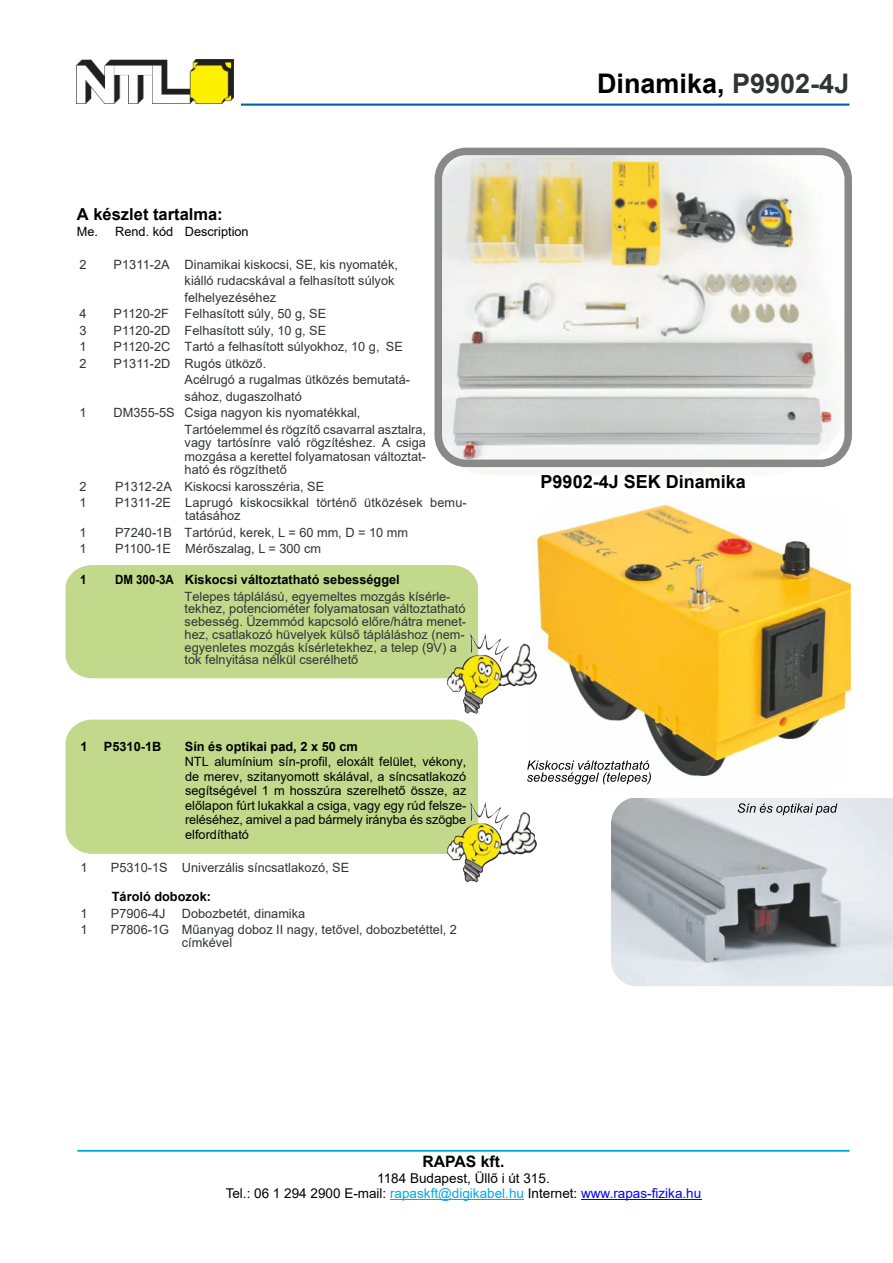
<style>
.page{position:relative;width:893px;height:1263px;background:#fff}
.page>*{position:absolute;margin:0;border:0;box-sizing:border-box;transform-origin:0 0}
.t1{font:700 27px "Arial";color:#000}
.t2{font:700 18px "Arial";color:#000}
.t3{font:700 16.5px "Arial";color:#000}
.t4{font:700 15.75px "Arial";color:#000}
.t5{font:13.5px/15.5px "Arial";color:#000;text-align:center}
.t6{font:12.75px/12.8px "Arial";color:#323335}
.t7{font:12.75px/14.5px "Arial";letter-spacing:-.01em;color:#000;text-align:justify}
.t8{font:700 12.75px "Arial";color:#000}
.t9{font:700 12.75px "Arial";color:#000;scale:.91 1}
.s1{color:#323335}
.s2{color:#00a9ec}
.s3{color:#00f}
</style>
<div class="page">
<img style="left:77px;top:60px;width:156px;height:44px">
<div style="left:66px;top:720px;width:412px;height:134px;background:#c2d88a"></div>
<div style="left:66px;top:565px;width:412px;height:113px;background:#c2d88a"></div>
<img style="left:446px;top:802px;width:91px;height:80px">
<img style="left:443px;top:157px;width:400px;height:317px">
<img style="left:533px;top:504px;width:318px;height:281px">
<img style="left:446px;top:633px;width:91px;height:81px">
<img style="left:612px;top:798px;width:281px;height:188px">
<svg style="left:738px;top:803px;width:99px;height:12px"></svg>
<svg style="left:527px;top:760px;width:124px;height:24px"></svg>
<div style="left:434px;top:148px;width:418px;height:319px;border:8px solid #898989;border-radius:28px"></div>
<hr style="left:77px;top:1150px;width:772px;height:2px;background:#00a0e4">
<hr style="left:390px;top:1199px;width:134px;height:1px;background:#00a9ec">
<hr style="left:581px;top:1199px;width:120px;height:1px;background:#00f">
<hr style="left:241px;top:104px;width:608px;height:2px;background:#0061ab">
<p class="t3" style="left:77px;top:208px;width:147px">A készlet tartalma:</p>
<p class="t7" style="left:77px;top:225px;width:173px">Me. Rend. kód Description</p>
<p class="t6" style="left:80px;top:259px;width:9px">2</p>
<p class="t6" style="left:185px;top:257px;width:215px;line-height:16.5px;text-indent:-71px">P1311-2A Dinamikai kiskocsi, SE, kis nyomaték, kiálló rudacskával a felhasított súlyok felhelyezéséhez</p>
<p class="t6" style="left:80px;top:309px;width:9px">4</p>
<p class="t6" style="left:114px;top:309px;width:214px">P1120-2F Felhasított súly, 50 g, SE</p>
<p class="t6" style="left:80px;top:325px;width:9px">3</p>
<p class="t6" style="left:114px;top:325px;width:214px">P1120-2D Felhasított súly, 10 g, SE</p>
<p class="t6" style="left:80px;top:342px;width:9px">1</p>
<p class="t6" style="left:114px;top:342px;width:291px">P1120-2C Tartó a felhasított súlyokhoz, 10 g, SE</p>
<p class="t6" style="left:80px;top:358px;width:9px">2</p>
<p class="t6" style="left:185px;top:356px;width:227px;line-height:16.5px;text-indent:-71px">P1311-2D Rugós ütköző.<br>Acélrugó a rugalmas ütközés bemutatá&shy;sához, dugaszolható</p>
<p class="t6" style="left:80px;top:408px;width:9px">1</p>
<p class="t6" style="left:185px;top:406px;width:243px;line-height:16.5px;text-indent:-71px">DM355-5S Csiga nagyon kis nyomatékkal,<br>Tartóelemmel és rögzítő csavarral asztalra,</p>
<p class="t6" style="left:185px;top:437px;width:243px;line-height:13.5px;text-align:justify">vagy tartósínre való rögzítéshez. A csiga mozgása a kerettel folyamatosan változtat&shy;ható és rögzíthető</p>
<p class="t6" style="left:80px;top:481px;width:9px">2</p>
<p class="t6" style="left:115px;top:481px;width:211px">P1312-2A Kiskocsi karosszéria, SE</p>
<p class="t6" style="left:80px;top:498px;width:9px">1</p>
<p class="t6" style="left:185px;top:498px;width:283px;text-indent:-70px">P1311-2E Laprugó kiskocsikkal történő ütközések bemu&shy;tatásához</p>
<p class="t6" style="left:80px;top:527px;width:9px">1</p>
<p class="t6" style="left:115px;top:527px;width:294px">P7240-1B Tartórúd, kerek, L = 60 mm, D = 10 mm</p>
<p class="t6" style="left:80px;top:543px;width:9px">1</p>
<p class="t6" style="left:115px;top:543px;width:208px">P1100-1E Mérőszalag, L = 300 cm</p>
<p class="t9" style="left:80px;top:575px;width:9px">1</p>
<p class="t9" style="left:115px;top:575px;width:314px">DM 300-3A Kiskocsi változtatható sebességgel</p>
<p class="t6" style="left:185px;top:591px;width:283px">Telepes táplálású, egyemeltes mozgás kísérle&shy;tekhez, potenciométer folyamatosan változtatható sebesség. Üzemmód kapcsoló előre/hátra menet&shy;hez, csatlakozó hüvelyek külső tápláláshoz (nem&shy;egyenletes mozgás kísérletekhez, a telep (9V) a tok felnyitása nélkül cserélhető</p>
<p class="t8" style="left:80px;top:742px;width:9px">1</p>
<p class="t8" style="left:104px;top:742px;width:59px">P5310-1B</p>
<p class="t8" style="left:185px;top:742px;width:174px">Sín és optikai pad, 2 x 50 cm</p>
<p class="t7" style="left:185px;top:755px;width:283px">NTL alumínium sín-profil, eloxált felület, vékony, de merev, szitanyomott skálával, a síncsatlakozó segítségével 1 m hosszúra szerelhető össze, az előlapon fúrt lukakkal a csiga, vagy egy rúd felsze&shy;reléséhez, amivel a pad bármely irányba és szögbe elfordítható</p>
<p class="t6" style="left:80px;top:862px;width:9px">1</p>
<p class="t6" style="left:111px;top:862px;width:240px">P5310-1S Univerzális síncsatlakozó, SE</p>
<p class="t8" style="left:112px;top:892px;width:101px">Tároló dobozok:</p>
<p class="t6" style="left:80px;top:908px;width:9px">1</p>
<p class="t6" style="left:111px;top:908px;width:56px">P7906-4J</p>
<p class="t6" style="left:182px;top:908px;width:125px">Dobozbetét, dinamika</p>
<p class="t6" style="left:80px;top:924px;width:9px">1</p>
<p class="t6" style="left:182px;top:924px;width:277px;text-indent:-71px">P7806-1G Műanyag doboz II nagy, tetővel, dobozbetéttel, 2 címkével</p>
<h1 class="t1" style="left:597px;top:73px;width:254px">Dinamika, <span class="s1">P9902-4J</span></h1>
<h2 class="t2" style="left:541px;top:475px;width:207px">P9902-4J SEK Dinamika</h2>
<p class="t4" style="left:422px;top:1155px;width:83px">RAPAS kft.</p>
<p class="t5" style="left:226px;top:1171px;width:477px">1184 Budapest, Üllő i út 315.<br>Tel.: 06 1 294 2900 E-mail: <span class="s2">rapaskft@digikabel.hu</span> Internet: <span class="s3">www.rapas-fizika.hu</span></p>
</div>
